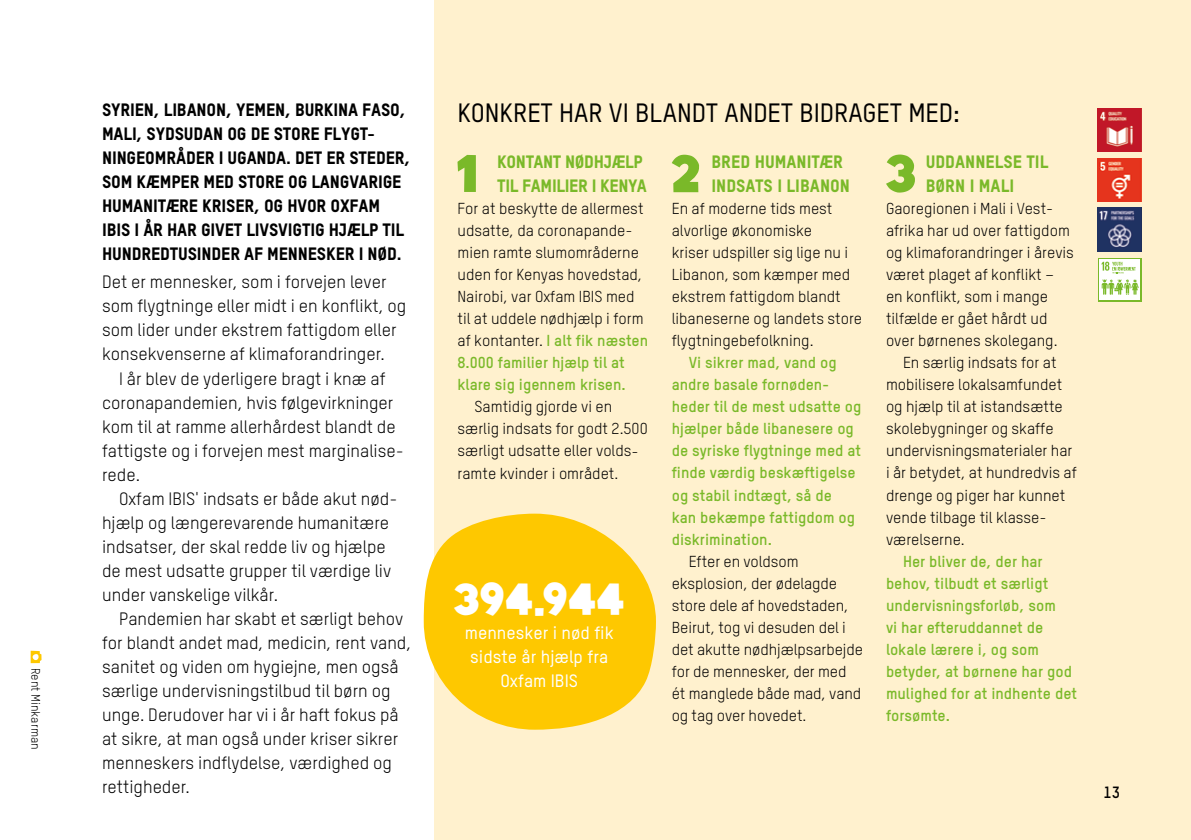
<style>
.page{position:relative;width:1191px;height:840px;background:#fff}
.page>*{position:absolute;margin:0;border:0;box-sizing:border-box;transform-origin:0 0}
.t1{font:52.2px "Oxfam Global Headline";color:#7ab929}
.t2{font:44px "Oxfam Global Headline";letter-spacing:-.01em;color:#fff}
.t3{font:500 26px "Oxfam TSTARPRO";letter-spacing:-.005em;color:#000}
.t4{font:17.6px/24px "Oxfam TSTARPRO";color:#000}
.t5{font:17.6px/24px "Oxfam TSTARPRO Headline";letter-spacing:-.01em;color:#000}
.t6{font:17.6px/24px "Oxfam TSTARPRO Headline";color:#7ab929}
.t7{font:500 17.6px/24px "Oxfam TSTARPRO";color:#fff;text-align:center}
.t8{font:17.6px/24px "Oxfam TSTARPRO Headline";letter-spacing:-.02em;color:#7ab929}
.t9{font:700 16px "Oxfam TSTARPRO";color:#000}
.t10{font:15.6px/22px "Oxfam TSTARPRO";color:#000}
.t11{font:700 15.6px/22px "Oxfam TSTARPRO";color:#7ab929}
.t12{font:12px "Oxfam TSTARPRO";color:#000}
.s1{font-weight:700;color:#7ab929}
</style>
<div class="page">
<div style="left:435px;top:0;width:756px;height:839px;background:#fff1ce"></div>
<img style="left:1098px;top:108px;width:43px;height:44px">
<img style="left:1098px;top:158px;width:43px;height:44px">
<img style="left:1098px;top:208px;width:43px;height:43px">
<div style="left:1098px;top:258px;width:43px;height:43px;background:#7ab929"></div>
<div style="left:1099px;top:259px;width:41px;height:41px;background:#fff"></div>
<svg style="left:1101px;top:261px;width:34px;height:12px"></svg>
<svg style="left:1101px;top:279px;width:37px;height:15px"></svg>
<svg style="left:424px;top:513px;width:232px;height:216px;fill:#fec800"></svg>
<svg style="left:31px;top:650px;width:11px;height:12px"></svg>
<p class="t12" style="left:44px;top:667px;width:83px;rotate:90deg">Rent Minkarman</p>
<p class="t5" style="left:102px;top:96px;width:310px">SYRIEN, LIBANON, YEMEN, BURKINA FASO, MALI, SYDSUDAN OG DE STORE FLYGT-NINGEOMRÅDER I UGANDA. DET ER STEDER, SOM KÆMPER MED STORE OG LANGVARIGE HUMANITÆRE KRISER, OG HVOR OXFAM IBIS I ÅR HAR GIVET LIVSVIGTIG HJÆLP TIL HUNDREDTUSINDER AF MENNESKER I NØD.</p>
<p class="t4" style="left:102px;top:268px;width:306px">Det er mennesker, som i forvejen lever som flygtninge eller midt i en konflikt, og som lider under ekstrem fattigdom eller konsekvenserne af klimaforandringer.</p>
<p class="t4" style="left:102px;top:364px;width:303px;text-indent:17px">I år blev de yderligere bragt i knæ af coronapandemien, hvis følgevirkninger kom til at ramme allerhårdest blandt de fattigste og i forvejen mest marginalise&shy;rede.</p>
<p class="t4" style="left:102px;top:484px;width:297px;text-indent:17px">Oxfam IBIS' indsats er både akut nød&shy;hjælp og længerevarende humanitære indsatser, der skal redde liv og hjælpe de mest udsatte grupper til værdige liv under vanskelige vilkår.</p>
<p class="t4" style="left:102px;top:604px;width:311px;text-indent:17px">Pandemien har skabt et særligt behov for blandt andet mad, medicin, rent vand, sanitet og viden om hygiejne, men også særlige undervisningstilbud til børn og unge. Derudover har vi i år haft fokus på at sikre, at man også under kriser sikrer menneskers indflydelse, værdighed og rettigheder.</p>
<h3 class="t3" style="left:457px;top:93px;width:504px">KONKRET HAR VI BLANDT ANDET BIDRAGET MED:</h3>
<h1 class="t1" style="left:456px;top:128px;width:26px">1</h1>
<p class="t8" style="left:497px;top:148px;width:151px">KONTANT NØDHJÆLP<br>TIL FAMILIER I KENYA</p>
<p class="t10" style="left:457px;top:196px;width:192px">For at beskytte de allermest udsatte, da coronapande&shy;mien ramte slumområderne uden for Kenyas hovedstad,<br>Nairobi, var Oxfam IBIS med til at uddele nødhjælp i form af kontanter. <span class="s1">I alt fik næsten<br>8.000 familier hjælp til at klare sig igennem krisen.</span></p>
<p class="t10" style="left:457px;top:394px;width:192px;text-indent:17px">Samtidig gjorde vi en særlig indsats for godt 2.500 særligt udsatte eller volds&shy;ramte kvinder i området.</p>
<h1 class="t1" style="left:885px;top:128px;width:33px">3</h1>
<p class="t6" style="left:925px;top:148px;width:124px">UDDANNELSE TIL<br>BØRN I MALI</p>
<p class="t10" style="left:886px;top:196px;width:189px">Gaoregionen i Mali i Vest&shy;afrika har ud over fattigdom og klimaforandringer i årevis været plaget af konflikt – en konflikt, som i mange tilfælde er gået hårdt ud over børnenes skolegang.</p>
<p class="t10" style="left:886px;top:350px;width:192px;text-indent:17px">En særlig indsats for at mobilisere lokalsamfundet og hjælp til at istandsætte skolebygninger og skaffe undervisningsmaterialer har i år betydet, at hundredvis af drenge og piger har kunnet vende tilbage til klasse&shy;værelserne.</p>
<p class="t11" style="left:886px;top:548px;width:193px;text-indent:17px">Her bliver de, der har behov, tilbudt et særligt undervisningsforløb, som<br>vi har efteruddannet de lokale lærere i, og som betyder, at børnene har god mulighed for at indhente det forsømte.</p>
<h1 class="t1" style="left:671px;top:128px;width:32px">2</h1>
<p class="t6" style="left:711px;top:148px;width:140px">BRED HUMANITÆR<br>INDSATS I LIBANON</p>
<p class="t10" style="left:671px;top:196px;width:192px">En af moderne tids mest alvorlige økonomiske<br>kriser udspiller sig lige nu i<br>Libanon, som kæmper med ekstrem fattigdom blandt libaneserne og landets store flygtningebefolkning.</p>
<p class="t11" style="left:671px;top:350px;width:191px;text-indent:17px">Vi sikrer mad, vand og andre basale fornøden&shy;heder til de mest udsatte og hjælper både libanesere og de syriske flygtninge med at finde værdig beskæftigelse og stabil indtægt, så de<br>kan bekæmpe fattigdom og diskrimination.</p>
<p class="t10" style="left:671px;top:548px;width:193px;text-indent:17px">Efter en voldsom eksplosion, der ødelagde store dele af hovedstaden,<br>Beirut, tog vi desuden del i det akutte nødhjælpsarbejde for de mennesker, der med ét manglede både mad, vand og tag over hovedet.</p>
<h2 class="t2" style="left:453px;top:561px;width:173px">394.944</h2>
<p class="t7" style="left:465px;top:619px;width:150px">mennesker i nød fik sidste år hjælp fra<br>Oxfam IBIS</p>
<p class="t9" style="left:1103px;top:780px;width:18px">13</p>
</div>
